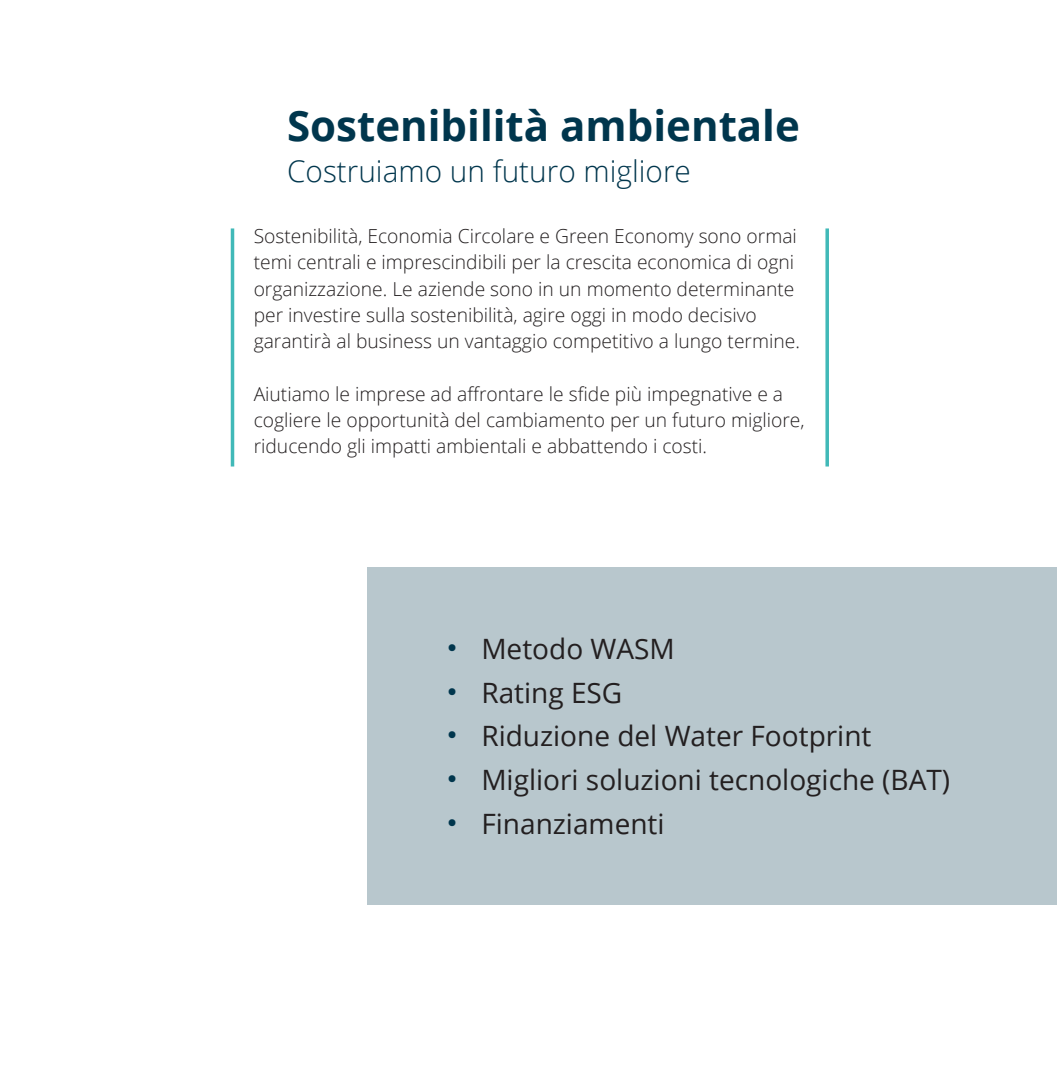
<style>
.page{position:relative;width:1057px;height:1072px;background:#fff}
.page>*{position:absolute;margin:0;border:0;box-sizing:border-box;transform-origin:0 0}
.t1{font:700 42px "Open Sans";color:#00364d}
.t2{font:300 29.75px "Open Sans";color:#00364d}
.t3{font:28px "Open Sans";color:#231f20}
.t4{font:300 19.25px/26.2px "Open Sans";color:#231f20}
.s1{font-family:"Helvetica";font-size:31.5px;color:#00364d}
</style>
<div class="page">
<hr style="left:231px;top:228px;width:3px;height:238px;background:#41b9b8">
<svg style="left:825px;top:228px;width:4px;height:238px"></svg>
<div style="left:367px;top:567px;width:690px;height:337px;background:#b8c7cd"></div>
<h1 class="t1" style="left:287px;top:96px;width:514px">Sostenibilità ambientale</h1>
<h2 class="t2" style="left:287px;top:150px;width:405px">Costruiamo un futuro migliore</h2>
<p class="t4" style="left:254px;top:222px;width:548px">Sostenibilità, Economia Circolare e Green Economy sono ormai temi centrali e imprescindibili per la crescita economica di ogni organizzazione. Le aziende sono in un momento determinante per investire sulla sostenibilità, agire oggi in modo decisivo garantirà al business un vantaggio competitivo a lungo termine.</p>
<p class="t4" style="left:254px;top:380px;width:552px">Aiutiamo le imprese ad affrontare le sfide più impegnative e a cogliere le opportunità del cambiamento per un futuro migliore, riducendo gli impatti ambientali e abbattendo i costi.</p>
<h3 class="t3" style="left:446px;top:629px;width:230px"><span class="s1">•</span> Metodo WASM</h3>
<h3 class="t3" style="left:446px;top:673px;width:177px"><span class="s1">•</span> Rating ESG</h3>
<h3 class="t3" style="left:446px;top:717px;width:426px"><span class="s1">•</span> Riduzione del Water Footprint</h3>
<h3 class="t3" style="left:446px;top:761px;width:505px"><span class="s1">•</span> Migliori soluzioni tecnologiche (BAT)</h3>
<h3 class="t3" style="left:446px;top:804px;width:219px"><span class="s1">•</span> Finanziamenti</h3>
</div>
